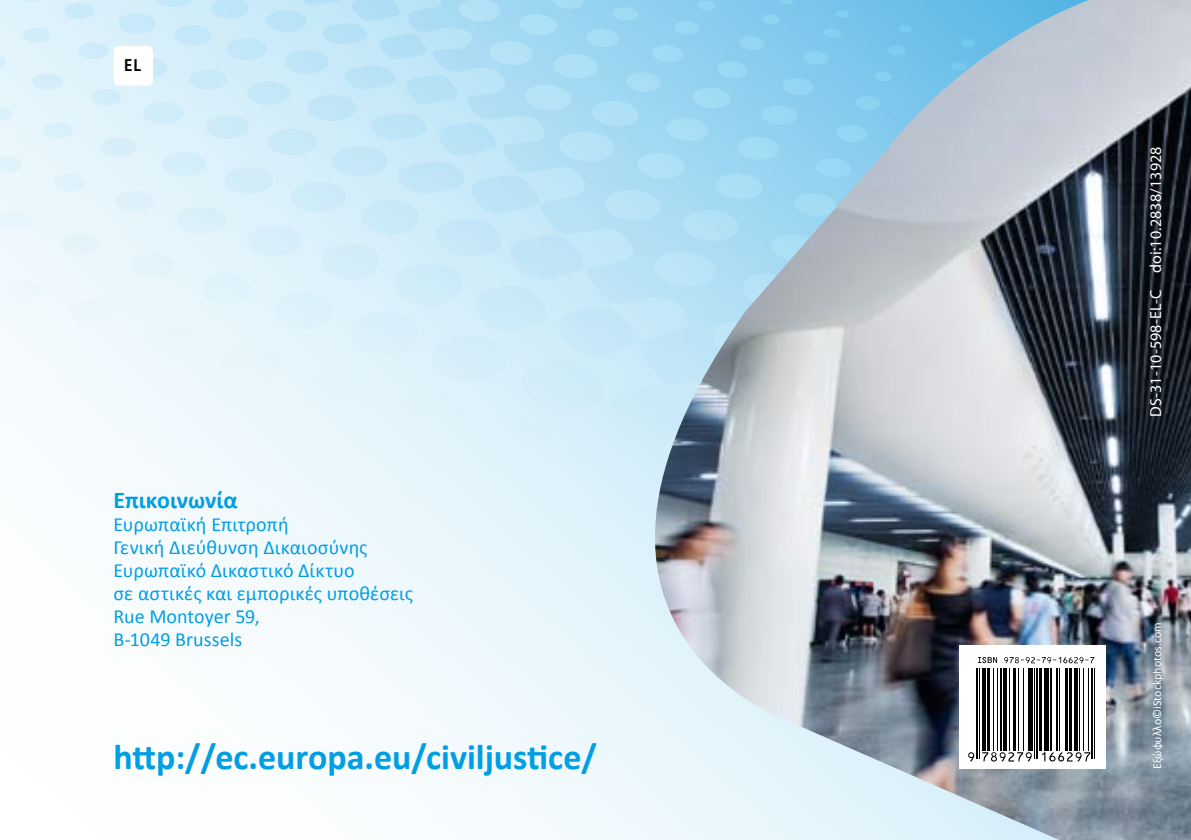
<style>
.page{position:relative;width:1191px;height:840px;background:#fff}
.page>*{position:absolute;margin:0;border:0;box-sizing:border-box;transform-origin:0 0}
.t1{font:700 36px "Calibri";color:#009ee3}
.t2{font:700 24px "Calibri";color:#009ee3}
.t3{font:20px/23px "Calibri";letter-spacing:.005em;color:#009ee3}
.t4{font:700 18px "Bliss Pro";color:#000}
.t5{font:16px "Myriad Pro";letter-spacing:.01em;color:#fff}
.t6{font:12px "Calibri";color:#fff}
</style>
<div class="page">
<div style="left:0;top:0;width:1191px;height:839px;background:linear-gradient(to bottom,#d9f0fa,#fff)"></div>
<svg style="left:248px;top:0;width:401px;height:839px"></svg>
<img style="left:649px;top:0;width:542px;height:839px">
<div style="left:959px;top:645px;width:147px;height:123px;background:#fff"></div>
<hr style="left:976px;top:667px;width:2px;height:91px;background:#000">
<hr style="left:979px;top:667px;width:1px;height:91px;background:#000">
<svg style="left:982px;top:668px;width:3px;height:82px"></svg>
<hr style="left:986px;top:667px;width:3px;height:83px;background:#000">
<hr style="left:993px;top:667px;width:1px;height:83px;background:#000">
<hr style="left:997px;top:667px;width:1px;height:83px;background:#000">
<hr style="left:1000px;top:667px;width:1px;height:83px;background:#000">
<hr style="left:1003px;top:667px;width:3px;height:83px;background:#000">
<hr style="left:1009px;top:667px;width:1px;height:83px;background:#000">
<hr style="left:1013px;top:667px;width:2px;height:83px;background:#000">
<hr style="left:1018px;top:667px;width:1px;height:83px;background:#000">
<hr style="left:1023px;top:667px;width:1px;height:83px;background:#000">
<hr style="left:1028px;top:667px;width:1px;height:83px;background:#000">
<hr style="left:1030px;top:667px;width:2px;height:83px;background:#000">
<hr style="left:1034px;top:667px;width:1px;height:91px;background:#000">
<hr style="left:1036px;top:667px;width:1px;height:91px;background:#000">
<hr style="left:1039px;top:667px;width:2px;height:83px;background:#000">
<hr style="left:1044px;top:667px;width:2px;height:83px;background:#000">
<hr style="left:1047px;top:667px;width:2px;height:83px;background:#000">
<hr style="left:1050px;top:667px;width:1px;height:83px;background:#000">
<hr style="left:1056px;top:667px;width:1px;height:83px;background:#000">
<hr style="left:1059px;top:667px;width:1px;height:83px;background:#000">
<hr style="left:1065px;top:667px;width:2px;height:83px;background:#000">
<hr style="left:1069px;top:667px;width:2px;height:83px;background:#000">
<hr style="left:1074px;top:667px;width:3px;height:83px;background:#000">
<hr style="left:1079px;top:667px;width:1px;height:83px;background:#000">
<hr style="left:1082px;top:667px;width:1px;height:83px;background:#000">
<hr style="left:1087px;top:667px;width:1px;height:83px;background:#000">
<hr style="left:1091px;top:667px;width:1px;height:91px;background:#000">
<hr style="left:1094px;top:667px;width:1px;height:91px;background:#000">
<svg style="left:978px;top:657px;width:19px;height:5px"></svg>
<svg style="left:1004px;top:657px;width:90px;height:6px"></svg>
<svg style="left:968px;top:752px;width:6px;height:9px"></svg>
<svg style="left:982px;top:752px;width:49px;height:9px"></svg>
<svg style="left:1042px;top:752px;width:48px;height:9px"></svg>
<div style="left:113px;top:46px;width:40px;height:40px;background:#fff;border-radius:6px"></div>
<p class="t4" style="left:124px;top:53px;width:19px">EL</p>
<p class="t2" style="left:113px;top:485px;width:126px">Επικοινωνία</p>
<p class="t3" style="left:113px;top:512px;width:301px">Ευρωπαϊκή Επιτροπή<br>Γενική Διεύθυνση Δικαιοσύνης<br>Ευρωπαϊκό Δικαστικό Δίκτυο<br>σε αστικές και εμπορικές υποθέσεις<br>Rue Montoyer 59,<br>B-1049 Brussels</p>
<h1 class="t1" style="left:113px;top:734px;width:485px">http://ec.europa.eu/civiljustice/</h1>
<p class="t5" style="left:1147px;top:417px;width:272px;rotate:-90deg">DS-31-10-598-EL-C doi:10.2838/13928</p>
<p class="t6" style="left:1149px;top:768px;width:148px;rotate:-90deg">Εξώφυλλο©iStockphotos.com</p>
</div>
